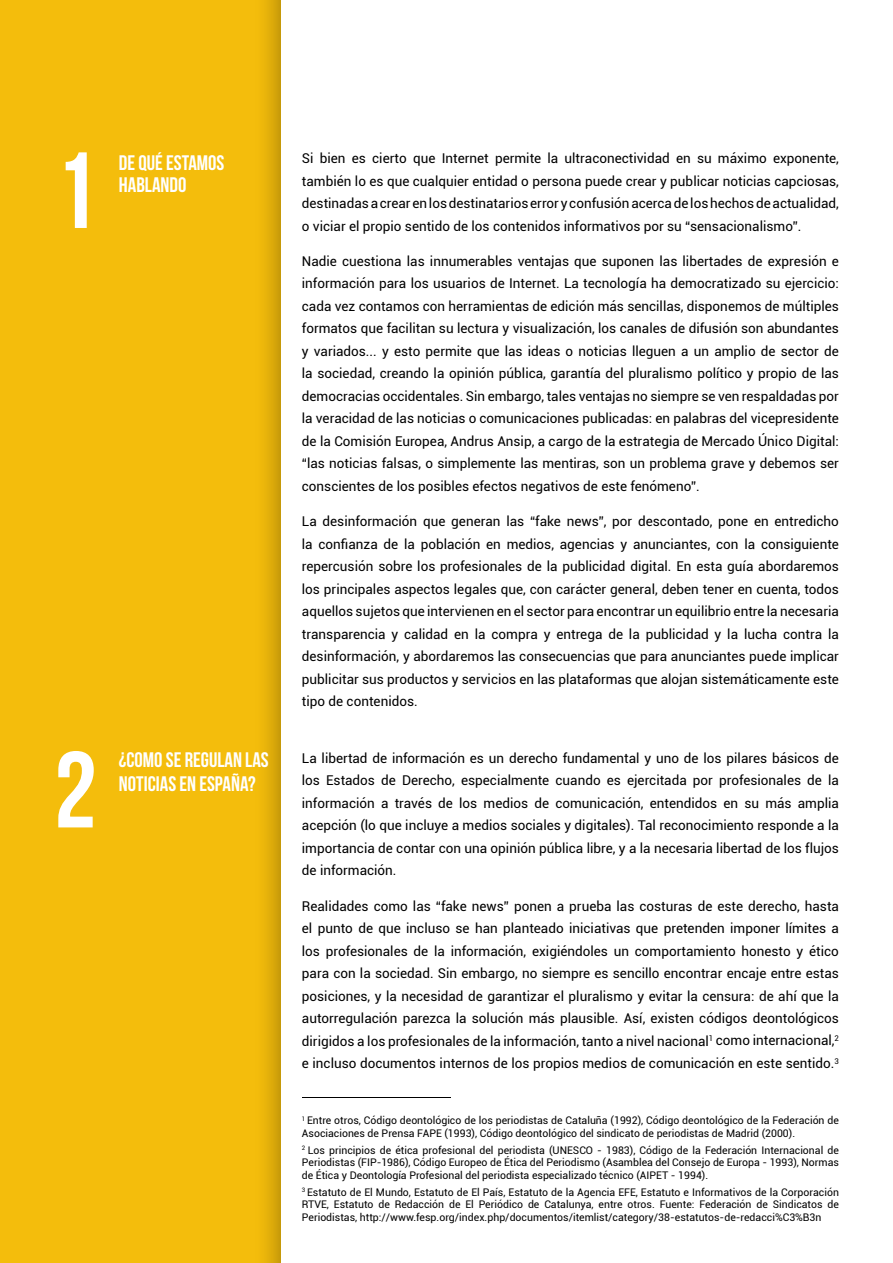
<style>
.page{position:relative;width:893px;height:1263px;background:#fff}
.page>*{position:absolute;margin:0;border:0;box-sizing:border-box;transform-origin:0 0}
.t1{font:108px "Bebas Neue";color:#fff}
.t2{font:21px/22.5px "Bebas Neue";color:#fff}
.t3{font:13.5px/22.5px "Roboto";color:#000;text-align:justify}
.t4{font:10.5px/12.6px "Roboto";color:#000;text-align:justify}
</style>
<div class="page">
<div style="left:0;top:0;width:295px;height:1263px;background:#000;opacity:.39"></div>
<div style="left:289px;top:1086px;width:174px;height:12px;background:#fff"></div>
<h1 class="t1" style="left:54px;top:131px;width:44px">1</h1>
<h2 class="t2" style="left:119px;top:151px;width:107px">DE QUÉ ESTAMOS<br>HABLANDO</h2>
<h1 class="t1" style="left:54px;top:731px;width:44px">2</h1>
<h2 class="t2" style="left:119px;top:747px;width:151px;line-height:24px">¿COMO SE REGULAN LAS<br>NOTICIAS EN ESPAÑA?</h2>
<p class="t3" style="left:302px;top:147px;width:539px">Si bien es cierto que Internet permite la ultraconectividad en su máximo exponente, también lo es que cualquier entidad o persona puede crear y publicar noticias capciosas, destinadas a crear en los destinatarios error y confusión acerca de los hechos de actualidad, o viciar el propio sentido de los contenidos informativos por su “sensacionalismo”.</p>
<p class="t3" style="left:302px;top:249px;width:539px">Nadie cuestiona las innumerables ventajas que suponen las libertades de expresión e información para los usuarios de Internet. La tecnología ha democratizado su ejercicio: cada vez contamos con herramientas de edición más sencillas, disponemos de múltiples formatos que facilitan su lectura y visualización, los canales de difusión son abundantes y variados... y esto permite que las ideas o noticias lleguen a un amplio de sector de la sociedad, creando la opinión pública, garantía del pluralismo político y propio de las democracias occidentales. Sin embargo, tales ventajas no siempre se ven respaldadas por la veracidad de las noticias o comunicaciones publicadas: en palabras del vicepresidente de la Comisión Europea, Andrus Ansip, a cargo de la estrategia de Mercado Único Digital: “las noticias falsas, o simplemente las mentiras, son un problema grave y debemos ser conscientes de los posibles efectos negativos de este fenómeno”.</p>
<p class="t3" style="left:302px;top:510px;width:539px">La desinformación que generan las “fake news”, por descontado, pone en entredicho la confianza de la población en medios, agencias y anunciantes, con la consiguiente repercusión sobre los profesionales de la publicidad digital. En esta guía abordaremos los principales aspectos legales que, con carácter general, deben tener en cuenta, todos aquellos sujetos que intervienen en el sector para encontrar un equilibrio entre la necesaria transparencia y calidad en la compra y entrega de la publicidad y la lucha contra la desinformación, y abordaremos las consecuencias que para anunciantes puede implicar publicitar sus productos y servicios en las plataformas que alojan sistemáticamente este tipo de contenidos.</p>
<p class="t3" style="left:302px;top:746px;width:539px">La libertad de información es un derecho fundamental y uno de los pilares básicos de los Estados de Derecho, especialmente cuando es ejercitada por profesionales de la información a través de los medios de comunicación, entendidos en su más amplia acepción (lo que incluye a medios sociales y digitales). Tal reconocimiento responde a la importancia de contar con una opinión pública libre, y a la necesaria libertad de los flujos de información.</p>
<p class="t3" style="left:302px;top:894px;width:539px">Realidades como las “fake news” ponen a prueba las costuras de este derecho, hasta el punto de que incluso se han planteado iniciativas que pretenden imponer límites a los profesionales de la información, exigiéndoles un comportamiento honesto y ético para con la sociedad. Sin embargo, no siempre es sencillo encontrar encaje entre estas posiciones, y la necesidad de garantizar el pluralismo y evitar la censura: de ahí que la autorregulación parezca la solución más plausible. Así, existen códigos deontológicos dirigidos a los profesionales de la información, tanto a nivel nacional<sup>1</sup> como internacional,<sup>2 </sup>e incluso documentos internos de los propios medios de comunicación en este sentido.<sup>3</sup></p>
<p class="t4" style="left:302px;top:1114px;width:539px"><sup>1</sup> Entre otros, Código deontológico de los periodistas de Cataluña (1992), Código deontológico de la Federación de<br>Asociaciones de Prensa FAPE (1993), Código deontológico del sindicato de periodistas de Madrid (2000).</p>
<p class="t4" style="left:302px;top:1143px;width:539px"><sup>2</sup> Los principios de ética profesional del periodista (UNESCO - 1983), Código de la Federación Internacional de Periodistas (FIP-1986), Código Europeo de Ética del Periodismo (Asamblea del Consejo de Europa - 1993), Normas de Ética y Deontología Profesional del periodista especializado técnico (AIPET - 1994).</p>
<p class="t4" style="left:302px;top:1185px;width:539px"><sup>3</sup> Estatuto de El Mundo, Estatuto de El País, Estatuto de la Agencia EFE, Estatuto e Informativos de la Corporación RTVE, Estatuto de Redacción de El Periódico de Catalunya, entre otros. Fuente: Federación de Sindicatos de Periodistas, http://www.fesp.org/index.php/documentos/itemlist/category/38-estatutos-de-redacci%C3%B3n</p>
</div>
